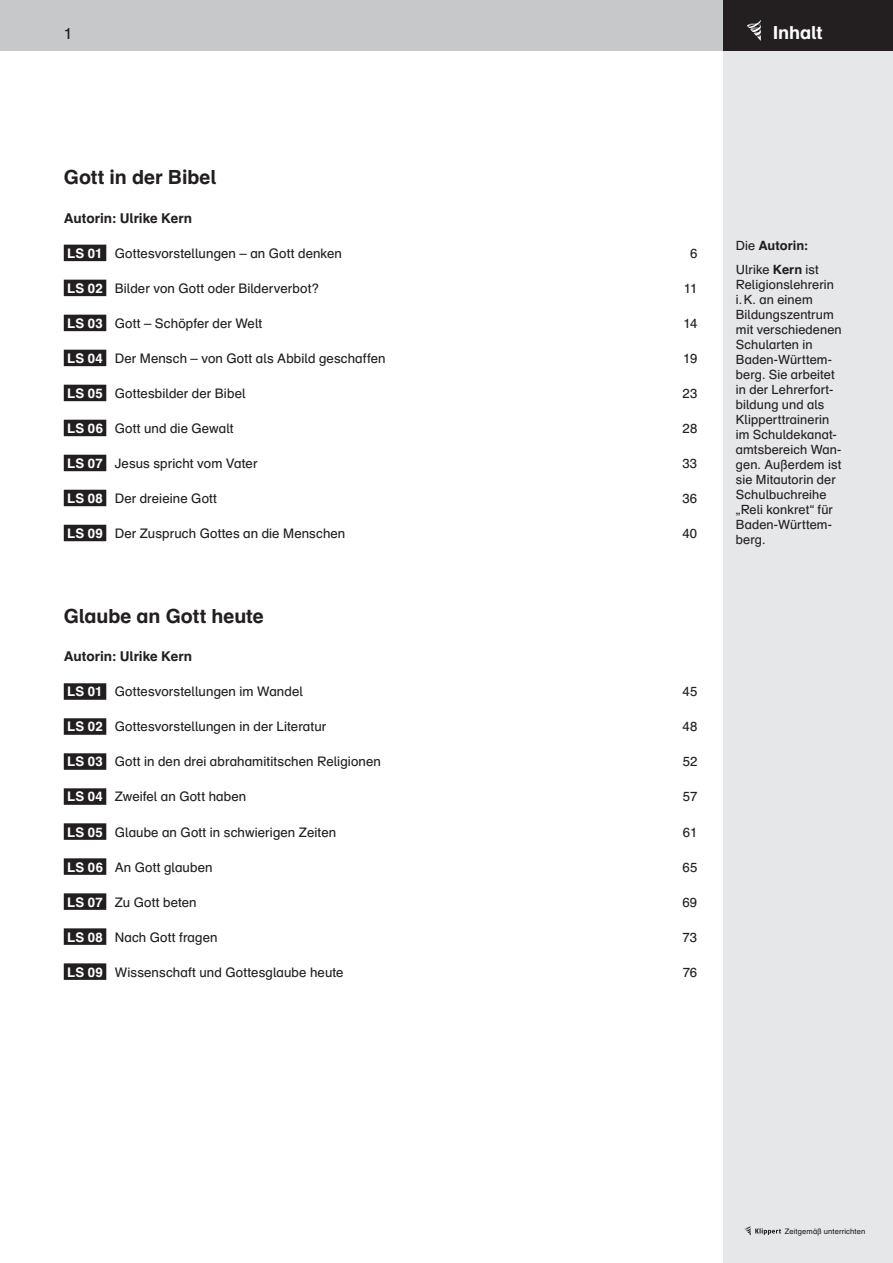
<style>
.page{position:relative;width:893px;height:1263px;background:#fff}
.page>*{position:absolute;margin:0;border:0;box-sizing:border-box;transform-origin:0 0}
.t1{font:700 19.5px "Auer Schulbuch";color:#231f20}
.t2{font:700 18px "Auer Schulbuch";letter-spacing:-.005em;color:#fff}
.t3{font:15.75px "Auer Schulbuch";color:#231f20}
.t4{font:700 13.5px "Auer Schulbuch";letter-spacing:-.005em;color:#231f20}
.t5{font:13.2px "Auer Schulbuch";letter-spacing:.005em;color:#231f20}
.t6{font:12.75px/15px "Auer Schulbuch";letter-spacing:.005em;color:#231f20}
.t7{font:7.65px "Auer Schulbuch";letter-spacing:.015em;color:#231f20}
.s1{font-weight:700;color:#fff}
.s2{font-weight:700}
</style>
<div class="page">
<div style="left:723px;top:0;width:170px;height:1263px;background:#e6e7e9"></div>
<div style="left:0;top:0;width:893px;height:51px;background:#c7c8ca"></div>
<div style="left:723px;top:0;width:170px;height:51px;background:#231f20"></div>
<img style="left:747px;top:20px;width:14px;height:8px">
<svg style="left:744px;top:1226px;width:37px;height:9px"></svg>
<div style="left:64px;top:245px;width:42px;height:16px;background:#231f20"></div>
<div style="left:64px;top:280px;width:42px;height:16px;background:#231f20"></div>
<div style="left:64px;top:315px;width:42px;height:16px;background:#231f20"></div>
<div style="left:64px;top:350px;width:42px;height:16px;background:#231f20"></div>
<div style="left:64px;top:385px;width:42px;height:16px;background:#231f20"></div>
<div style="left:64px;top:420px;width:42px;height:16px;background:#231f20"></div>
<div style="left:64px;top:455px;width:42px;height:16px;background:#231f20"></div>
<div style="left:64px;top:490px;width:42px;height:16px;background:#231f20"></div>
<div style="left:64px;top:525px;width:42px;height:16px;background:#231f20"></div>
<div style="left:64px;top:683px;width:42px;height:17px;background:#231f20"></div>
<div style="left:64px;top:718px;width:42px;height:17px;background:#231f20"></div>
<div style="left:64px;top:753px;width:42px;height:17px;background:#231f20"></div>
<div style="left:64px;top:788px;width:42px;height:17px;background:#231f20"></div>
<div style="left:64px;top:823px;width:42px;height:17px;background:#231f20"></div>
<div style="left:64px;top:858px;width:42px;height:17px;background:#231f20"></div>
<div style="left:64px;top:893px;width:42px;height:17px;background:#231f20"></div>
<div style="left:64px;top:928px;width:42px;height:17px;background:#231f20"></div>
<div style="left:64px;top:963px;width:42px;height:17px;background:#231f20"></div>
<p class="t3" style="left:64px;top:24px;width:10px">1</p>
<h2 class="t2" style="left:773px;top:21px;width:51px">Inhalt</h2>
<h1 class="t1" style="left:64px;top:165px;width:154px">Gott in der Bibel</h1>
<p class="t4" style="left:64px;top:209px;width:130px">Autorin: Ulrike Kern</p>
<p class="t5" style="left:67px;top:245px;width:276px"><span class="s1">LS 01</span> Gottesvorstellungen – an Gott denken</p>
<p class="t5" style="left:690px;top:245px;width:9px">6</p>
<p class="t5" style="left:67px;top:280px;width:253px"><span class="s1">LS 02</span> Bilder von Gott oder Bilderverbot?</p>
<p class="t5" style="left:684px;top:280px;width:15px">11</p>
<p class="t5" style="left:67px;top:315px;width:197px"><span class="s1">LS 03</span> Gott – Schöpfer der Welt</p>
<p class="t5" style="left:683px;top:315px;width:15px">14</p>
<p class="t5" style="left:67px;top:350px;width:320px"><span class="s1">LS 04</span> Der Mensch – von Gott als Abbild geschaffen</p>
<p class="t5" style="left:683px;top:350px;width:16px">19</p>
<p class="t5" style="left:67px;top:385px;width:180px"><span class="s1">LS 05</span> Gottesbilder der Bibel</p>
<p class="t5" style="left:682px;top:385px;width:16px">23</p>
<p class="t5" style="left:67px;top:420px;width:168px"><span class="s1">LS 06</span> Gott und die Gewalt</p>
<p class="t5" style="left:683px;top:420px;width:16px">28</p>
<p class="t5" style="left:67px;top:455px;width:192px"><span class="s1">LS 07</span> Jesus spricht vom Vater</p>
<p class="t5" style="left:682px;top:455px;width:16px">33</p>
<p class="t5" style="left:67px;top:490px;width:151px"><span class="s1">LS 08</span> Der dreieine Gott</p>
<p class="t5" style="left:682px;top:490px;width:16px">36</p>
<p class="t5" style="left:67px;top:525px;width:280px"><span class="s1">LS 09</span> Der Zuspruch Gottes an die Menschen</p>
<p class="t5" style="left:682px;top:525px;width:16px">40</p>
<h1 class="t1" style="left:64px;top:603px;width:201px">Glaube an Gott heute</h1>
<p class="t4" style="left:64px;top:648px;width:130px">Autorin: Ulrike Kern</p>
<p class="t5" style="left:67px;top:683px;width:237px"><span class="s1">LS 01</span> Gottesvorstellungen im Wandel</p>
<p class="t5" style="left:682px;top:683px;width:16px">45</p>
<p class="t5" style="left:67px;top:718px;width:261px"><span class="s1">LS 02</span> Gottesvorstellungen in der Literatur</p>
<p class="t5" style="left:682px;top:718px;width:16px">48</p>
<p class="t5" style="left:67px;top:753px;width:315px"><span class="s1">LS 03</span> Gott in den drei abrahamititschen Religionen</p>
<p class="t5" style="left:683px;top:753px;width:16px">52</p>
<p class="t5" style="left:67px;top:788px;width:181px"><span class="s1">LS 04</span> Zweifel an Gott haben</p>
<p class="t5" style="left:683px;top:788px;width:16px">57</p>
<p class="t5" style="left:67px;top:823px;width:270px"><span class="s1">LS 05</span> Glaube an Gott in schwierigen Zeiten</p>
<p class="t5" style="left:683px;top:823px;width:16px">61</p>
<p class="t5" style="left:67px;top:858px;width:147px"><span class="s1">LS 06</span> An Gott glauben</p>
<p class="t5" style="left:682px;top:858px;width:16px">65</p>
<p class="t5" style="left:67px;top:894px;width:131px"><span class="s1">LS 07</span> Zu Gott beten</p>
<p class="t5" style="left:682px;top:894px;width:16px">69</p>
<p class="t5" style="left:67px;top:929px;width:152px"><span class="s1">LS 08</span> Nach Gott fragen</p>
<p class="t5" style="left:683px;top:929px;width:16px">73</p>
<p class="t5" style="left:67px;top:964px;width:278px"><span class="s1">LS 09</span> Wissenschaft und Gottesglaube heute</p>
<p class="t5" style="left:683px;top:964px;width:16px">76</p>
<p class="t6" style="left:736px;top:234px;width:85px;line-height:23.5px">Die <span class="s2">Autorin:<br></span>Ulrike <span class="s2">Kern</span> ist</p>
<p class="t6" style="left:736px;top:277px;width:107px">Religionslehrerin i.K. an einem<br>Bildungszentrum mit verschiedenen<br>Schularten in<br>Baden-Württem&shy;berg. Sie arbeitet in der Lehrerfort&shy;bildung und als<br>Klipperttrainerin im Schuldekanat&shy;amtsbereich Wan&shy;gen. Außerdem ist sie Mitautorin der<br>Schulbuchreihe „Reli konkret“ für<br>Baden-Württem&shy;berg.</p>
<p class="t7" style="left:785px;top:1226px;width:82px">Zeitgemäß unterrichten</p>
</div>
